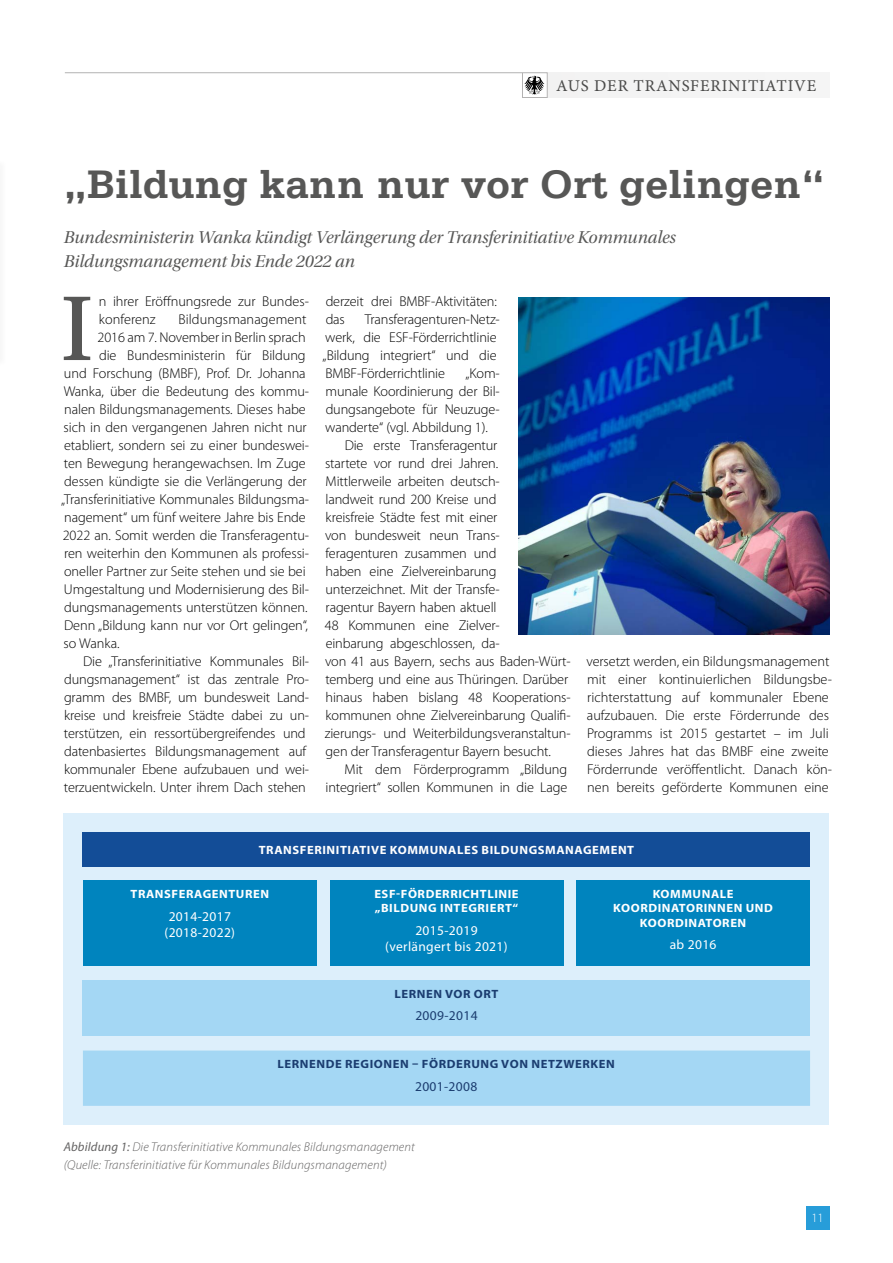
<style>
.page{position:relative;width:893px;height:1263px;background:#fff}
.page>*{position:absolute;margin:0;border:0;box-sizing:border-box;transform-origin:0 0}
.t1{font:97.35px "Utopia Std Capt";color:#575756}
.t2{font:700 42px "Serifa Std";color:#575756}
.t3{font:18px/24px "Utopia Std Subh It";color:#575756}
.t4{font:16.5px "Minion Pro Capt";letter-spacing:.05em;color:#4a4a49}
.t5{font:300 14.25px/18px "Myriad Pro";letter-spacing:-.01em;color:#000}
.t6{font:13.5px/16.2px "Myriad Pro";letter-spacing:.025em;color:#fff;text-align:center}
.t7{font:13.5px "Myriad Pro";letter-spacing:.025em;color:#1b3d70}
.t8{font:italic 300 12.75px/17.4px "Myriad Pro";letter-spacing:.01em;color:#646363}
.t9{font:300 12.75px "Myriad Pro";color:#fff}
.t10{font:700 12px/14.4px "Myriad Pro";letter-spacing:.045em;color:#fff;text-align:center;scale:1.05 1}
.t11{font:700 12px "Myriad Pro";letter-spacing:.045em;color:#1b3d70;scale:1.05 1}
.s1{font-weight:400}
</style>
<div class="page">
<div style="left:0;top:158px;width:7px;height:209px;background:#fbfbfb"></div>
<hr style="left:0;top:160px;width:1px;height:200px;background:#000">
<hr style="left:65px;top:72px;width:482px;height:1px;background:#b3b2b2">
<div style="left:548px;top:72px;width:281px;height:26px;background:#f4f4f4"></div>
<svg style="left:524px;top:76px;width:20px;height:19px"></svg>
<div style="left:522px;top:72px;width:26px;height:26px;border:1px solid #b3b2b2"></div>
<div style="left:806px;top:1206px;width:23px;height:23px;background:#279dd9"></div>
<img style="left:519px;top:297px;width:310px;height:338px">
<div style="left:64px;top:814px;width:765px;height:311px;background:#ddeffb"></div>
<div style="left:83px;top:980px;width:727px;height:56px;background:#a4d7f4"></div>
<div style="left:83px;top:1050px;width:727px;height:56px;background:#a4d7f4"></div>
<div style="left:83px;top:833px;width:727px;height:34px;background:#134d97"></div>
<div style="left:83px;top:880px;width:234px;height:85px;background:#0084be"></div>
<div style="left:576px;top:880px;width:234px;height:85px;background:#0084be"></div>
<div style="left:330px;top:880px;width:233px;height:85px;background:#0084be"></div>
<p class="t4" style="left:556px;top:74px;width:262px">AUS DER TRANSFERINITIATIVE</p>
<h2 class="t2" style="left:64px;top:159px;width:763px">„Bildung kann nur vor Ort gelingen“</h2>
<p class="t3" style="left:64px;top:226px;width:614px">Bundesministerin Wanka kündigt Verlängerung der Transferinitiative Kommunales<br>Bildungsmanagement bis Ende 2022 an</p>
<h1 class="t1" style="left:60px;top:276px;width:35px">I</h1>
<p class="t5" style="left:99px;top:292px;width:212px">n ihrer Eröffnungsrede zur Bundes&shy;konferenz</p>
<p class="t5" style="left:179px;top:310px;width:129px">Bildungsmanagement</p>
<p class="t5" style="left:98px;top:328px;width:210px">2016 am 7. November in Berlin sprach</p>
<p class="t5" style="left:99px;top:346px;width:208px">die Bundesministerin für Bildung</p>
<p class="t5" style="left:64px;top:364px;width:243px">und Forschung (BMBF), Prof. Dr. Johanna</p>
<p class="t5" style="left:64px;top:382px;width:247px">Wanka, über die Bedeutung des kommu-</p>
<p class="t5" style="left:64px;top:400px;width:243px">nalen Bildungsmanagements. Dieses habe</p>
<p class="t5" style="left:64px;top:418px;width:245px">sich in den vergangenen Jahren nicht nur</p>
<p class="t5" style="left:64px;top:436px;width:246px">etabliert, sondern sei zu einer bundeswei-</p>
<p class="t5" style="left:64px;top:454px;width:244px">ten Bewegung herangewachsen. Im Zuge</p>
<p class="t5" style="left:64px;top:472px;width:244px">dessen kündigte sie die Verlängerung der</p>
<p class="t5" style="left:61px;top:490px;width:249px">„Transferinitiative Kommunales Bildungsma-</p>
<p class="t5" style="left:64px;top:508px;width:243px">nagement“ um fünf weitere Jahre bis Ende</p>
<p class="t5" style="left:63px;top:526px;width:248px">2022 an. Somit werden die Transferagentu-</p>
<p class="t5" style="left:64px;top:544px;width:246px">ren weiterhin den Kommunen als professi-</p>
<p class="t5" style="left:64px;top:562px;width:243px">oneller Partner zur Seite stehen und sie bei</p>
<p class="t5" style="left:64px;top:580px;width:247px">Umgestaltung und Modernisierung des Bil-</p>
<p class="t5" style="left:64px;top:598px;width:245px">dungsmanagements unterstützen können.</p>
<p class="t5" style="left:64px;top:616px;width:245px">Denn „Bildung kann nur vor Ort gelingen“,</p>
<p class="t5" style="left:64px;top:634px;width:58px">so Wanka.</p>
<p class="t5" style="left:83px;top:652px;width:227px">Die „Transferinitiative Kommunales Bil-</p>
<p class="t5" style="left:64px;top:670px;width:246px">dungsmanagement“ ist das zentrale Pro-</p>
<p class="t5" style="left:64px;top:688px;width:246px">gramm des BMBF, um bundesweit Land-</p>
<p class="t5" style="left:64px;top:706px;width:247px">kreise und kreisfreie Städte dabei zu un-</p>
<p class="t5" style="left:64px;top:724px;width:243px">terstützen, ein ressortübergreifendes und</p>
<p class="t5" style="left:64px;top:742px;width:244px">datenbasiertes Bildungsmanagement auf</p>
<p class="t5" style="left:64px;top:760px;width:247px">kommunaler Ebene aufzubauen und wei-</p>
<p class="t5" style="left:64px;top:778px;width:244px">terzuentwickeln. Unter ihrem Dach stehen</p>
<p class="t5" style="left:326px;top:292px;width:173px">derzeit drei BMBF-Aktivitäten: das</p>
<p class="t5" style="left:323px;top:310px;width:179px;text-indent:42px">Transferagenturen-Netz&shy;werk, die ESF-Förderrichtlinie „Bildung integriert“ und die<br>BMBF-Förderrichtlinie</p>
<p class="t5" style="left:465px;top:364px;width:36px">„Kom-</p>
<p class="t5" style="left:326px;top:382px;width:176px">munale Koordinierung der Bil-</p>
<p class="t5" style="left:326px;top:400px;width:176px">dungsangebote für Neuzuge-</p>
<p class="t5" style="left:325px;top:418px;width:164px">wanderte“ (vgl. Abbildung 1).</p>
<p class="t5" style="left:345px;top:436px;width:154px">Die erste Transferagentur</p>
<p class="t5" style="left:325px;top:454px;width:175px">startete vor rund drei Jahren.</p>
<p class="t5" style="left:326px;top:472px;width:176px">Mittlerweile arbeiten deutsch-</p>
<p class="t5" style="left:326px;top:490px;width:172px">landweit rund 200 Kreise und</p>
<p class="t5" style="left:326px;top:508px;width:173px">kreisfreie Städte fest mit einer</p>
<p class="t5" style="left:325px;top:526px;width:176px">von bundesweit neun Trans-</p>
<p class="t5" style="left:326px;top:544px;width:172px">feragenturen zusammen und</p>
<p class="t5" style="left:326px;top:562px;width:172px">haben eine Zielvereinbarung</p>
<p class="t5" style="left:325px;top:580px;width:176px">unterzeichnet. Mit der Transfe-</p>
<p class="t5" style="left:326px;top:598px;width:172px">ragentur Bayern haben aktuell</p>
<p class="t5" style="left:325px;top:616px;width:176px">48 Kommunen eine Zielver-</p>
<p class="t5" style="left:326px;top:634px;width:176px">einbarung abgeschlossen, da-</p>
<p class="t5" style="left:325px;top:652px;width:247px">von 41 aus Bayern, sechs aus Baden-Würt-</p>
<p class="t5" style="left:325px;top:670px;width:244px">temberg und eine aus Thüringen. Darüber</p>
<p class="t5" style="left:326px;top:688px;width:247px">hinaus haben bislang 48 Kooperations-</p>
<p class="t5" style="left:326px;top:706px;width:247px">kommunen ohne Zielvereinbarung Qualifi-</p>
<p class="t5" style="left:325px;top:724px;width:247px">zierungs- und Weiterbildungsveranstaltun-</p>
<p class="t5" style="left:326px;top:742px;width:227px">gen der Transferagentur Bayern besucht.</p>
<p class="t5" style="left:345px;top:760px;width:224px">Mit dem Förderprogramm „Bildung</p>
<p class="t5" style="left:326px;top:778px;width:243px">integriert“ sollen Kommunen in die Lage</p>
<p class="t5" style="left:586px;top:652px;width:247px">versetzt werden, ein Bildungsmanagement mit einer kontinuierlichen Bildungsbe&shy;richterstattung auf kommunaler Ebene aufzubauen. Die erste Förderrunde des Programms ist 2015 gestartet – im Juli dieses Jahres hat das BMBF eine zweite Förderrunde veröffentlicht. Danach kön&shy;nen bereits geförderte Kommunen eine</p>
<p class="t10" style="left:259px;top:843px;width:359px">TRANSFERINITIATIVE KOMMUNALES BILDUNGSMANAGEMENT</p>
<p class="t10" style="left:131px;top:886px;width:134px">TRANSFERAGENTUREN</p>
<p class="t6" style="left:165px;top:908px;width:72px">2014-2017 (2018-2022)</p>
<p class="t10" style="left:374px;top:886px;width:139px;text-align:left">ESF-FÖRDERRICHTLINIE „BILDUNG INTEGRIERT“</p>
<p class="t6" style="left:385px;top:922px;width:124px">2015-2019 (verlängert bis 2021)</p>
<p class="t10" style="left:613px;top:886px;width:154px">KOMMUNALE<br>KOORDINATORINNEN UND<br>KOORDINATOREN</p>
<p class="t6" style="left:670px;top:936px;width:48px">ab 2016</p>
<p class="t11" style="left:394px;top:986px;width:101px">LERNEN VOR ORT</p>
<p class="t7" style="left:415px;top:1007px;width:64px">2009-2014</p>
<p class="t11" style="left:278px;top:1056px;width:323px">LERNENDE REGIONEN – FÖRDERUNG VON NETZWERKEN</p>
<p class="t7" style="left:415px;top:1078px;width:64px">2001-2008</p>
<p class="t8" style="left:64px;top:1138px;width:353px"><span class="s1">Abbildung 1:</span> Die Transferinitiative Kommunales Bildungsmanagement (Quelle: Transferinitiative für Kommunales Bildungsmanagement)</p>
<p class="t9" style="left:811px;top:1209px;width:14px">11</p>
</div>
